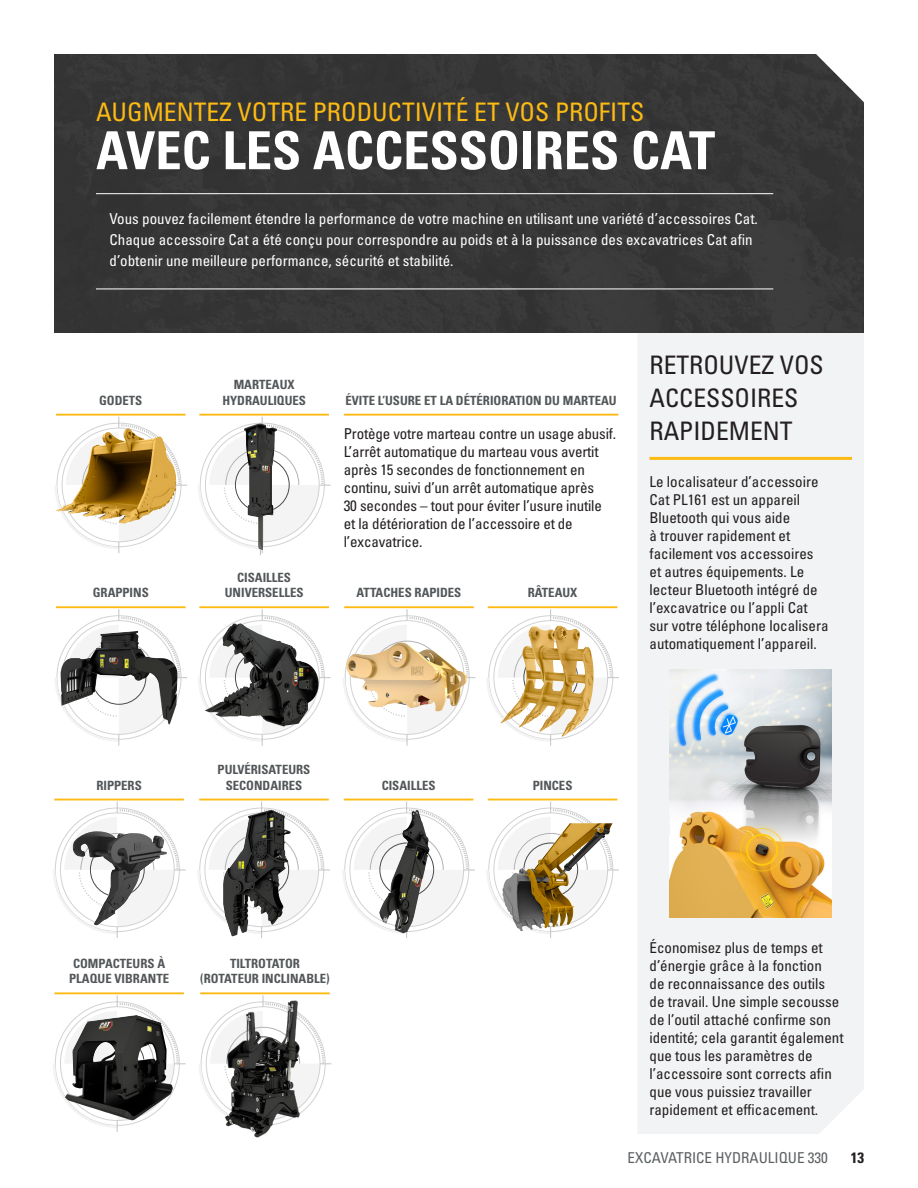
<style>
.page{position:relative;width:918px;height:1188px;background:#fff}
.page>*{position:absolute;margin:0;border:0;box-sizing:border-box;transform-origin:0 0}
.Headline_large_white{font:52.5px "Univers LTCYR 67 Bold Cond";color:#fff}
.Headline_small_yello{font:condensed 25.5px "Univers LTCYR 57";color:#fcba13}
.Headline_small_black{font:condensed 25.5px/33px "Univers LTCYR 57";color:#231f20}
.Body_copy{font:condensed 15px/18px "Univers LTCYR 57";color:#231f20}
.Body_copy_with_12pts{font:condensed 15px/18px "Univers LTCYR 57";color:#231f20}
.Body_copy_white-rule{font:condensed 15px/21px "Univers LTCYR 57";color:#fff}
.t1{font:condensed 15px "Univers LTCYR 57";color:#5d6163}
.t2{font:15px "Univers LTCYR 67 Bold Cond";color:#231f20}
.Attachment_gray{font:12.75px/15.3px "Univers LTCYR 67 Bold Cond";color:#535759;text-align:center}
</style>
<div class="page">
<div style="left:638px;top:333px;width:226px;height:801px;background:#f2f3f4"></div>
<div style="left:54px;top:54px;width:810px;height:279px;background:#363637"></div>
<hr style="left:96px;top:193px;width:677px;height:1px;background:#fff">
<hr style="left:96px;top:289px;width:677px;height:1px;background:#fff">
<svg style="left:343px;top:609px;width:132px;height:137px"></svg>
<img style="left:346px;top:642px;width:115px;height:69px">
<hr style="left:344px;top:606px;width:130px;height:2px;background:#fcba13">
<svg style="left:55px;top:609px;width:132px;height:137px"></svg>
<img style="left:61px;top:631px;width:117px;height:93px">
<hr style="left:56px;top:606px;width:130px;height:2px;background:#fcba13">
<svg style="left:486px;top:609px;width:133px;height:137px"></svg>
<img style="left:500px;top:626px;width:58px;height:97px">
<hr style="left:488px;top:606px;width:129px;height:2px;background:#fcba13">
<svg style="left:53px;top:995px;width:133px;height:137px"></svg>
<img style="left:65px;top:1015px;width:69px;height:103px">
<hr style="left:54px;top:992px;width:130px;height:2px;background:#fcba13">
<img style="left:200px;top:995px;width:130px;height:143px">
<hr style="left:200px;top:992px;width:130px;height:2px;background:#fcba13">
<svg style="left:198px;top:609px;width:133px;height:137px"></svg>
<img style="left:222px;top:624px;width:31px;height:42px">
<hr style="left:199px;top:606px;width:130px;height:2px;background:#fcba13">
<svg style="left:197px;top:802px;width:133px;height:136px"></svg>
<img style="left:223px;top:810px;width:47px;height:118px">
<hr style="left:199px;top:799px;width:130px;height:1px;background:#fcba13">
<svg style="left:55px;top:417px;width:132px;height:136px"></svg>
<hr style="left:56px;top:414px;width:130px;height:2px;background:#fcba13">
<img style="left:56px;top:429px;width:70px;height:91px">
<svg style="left:53px;top:802px;width:133px;height:136px"></svg>
<img style="left:73px;top:831px;width:94px;height:94px">
<hr style="left:54px;top:799px;width:130px;height:1px;background:#fcba13">
<svg style="left:198px;top:417px;width:133px;height:138px"></svg>
<hr style="left:199px;top:414px;width:130px;height:2px;background:#fcba13">
<img style="left:244px;top:424px;width:33px;height:126px">
<svg style="left:486px;top:802px;width:133px;height:136px"></svg>
<hr style="left:488px;top:799px;width:129px;height:1px;background:#fcba13">
<img style="left:502px;top:823px;width:67px;height:108px">
<svg style="left:342px;top:802px;width:133px;height:136px"></svg>
<hr style="left:344px;top:799px;width:129px;height:1px;background:#fcba13">
<img style="left:385px;top:810px;width:31px;height:90px">
<hr style="left:650px;top:457px;width:202px;height:3px;background:#fcba13">
<img style="left:670px;top:670px;width:162px;height:247px">
<hr style="left:344px;top:414px;width:274px;height:2px;background:#fcba13">
<p class="Headline_small_yello" style="left:96px;top:96px;width:550px">AUGMENTEZ VOTRE PRODUCTIVITÉ ET VOS PROFITS</p>
<p class="Headline_large_white" style="left:96px;top:118px;width:621px">AVEC LES ACCESSOIRES CAT</p>
<p class="Body_copy_white-rule" style="left:110px;top:208px;width:650px">Vous pouvez facilement étendre la performance de votre machine en utilisant une variété d’accessoires Cat.<br>Chaque accessoire Cat a été conçu pour correspondre au poids et à la puissance des excavatrices Cat afin d’obtenir une meilleure performance, sécurité et stabilité.</p>
<p class="Attachment_gray" style="left:99px;top:392px;width:45px">GODETS</p>
<p class="Attachment_gray" style="left:222px;top:377px;width:85px">MARTEAUX<br>HYDRAULIQUES</p>
<p class="Attachment_gray" style="left:345px;top:392px;width:273px">ÉVITE L’USURE ET LA DÉTÉRIORATION DU MARTEAU</p>
<p class="Body_copy" style="left:344px;top:424px;width:274px">Protège votre marteau contre un usage abusif.<br>L’arrêt automatique du marteau vous avertit après 15 secondes de fonctionnement en continu, suivi d’un arrêt automatique après<br>30 secondes – tout pour éviter l’usure inutile et la détérioration de l’accessoire et de l’excavatrice.</p>
<p class="Attachment_gray" style="left:225px;top:570px;width:80px">CISAILLES<br>UNIVERSELLES</p>
<p class="Attachment_gray" style="left:93px;top:585px;width:57px">GRAPPINS</p>
<p class="Attachment_gray" style="left:357px;top:585px;width:106px">ATTACHES RAPIDES</p>
<p class="Attachment_gray" style="left:528px;top:585px;width:51px">RÂTEAUX</p>
<p class="Headline_small_black" style="left:650px;top:348px;width:176px">RETROUVEZ VOS<br>ACCESSOIRES<br>RAPIDEMENT</p>
<p class="Body_copy_with_12pts" style="left:650px;top:472px;width:181px">Le localisateur d’accessoire<br>Cat PL161 est un appareil<br>Bluetooth qui vous aide<br>à trouver rapidement et facilement vos accessoires et autres équipements. Le lecteur Bluetooth intégré de l’excavatrice ou l’appli Cat sur votre téléphone localisera automatiquement l’appareil.</p>
<p class="Attachment_gray" style="left:96px;top:777px;width:47px">RIPPERS</p>
<p class="Attachment_gray" style="left:218px;top:762px;width:94px">PULVÉRISATEURS<br>SECONDAIRES</p>
<p class="Attachment_gray" style="left:382px;top:777px;width:55px">CISAILLES</p>
<p class="Attachment_gray" style="left:533px;top:777px;width:41px">PINCES</p>
<p class="Attachment_gray" style="left:69px;top:956px;width:101px">COMPACTEURS À<br>PLAQUE VIBRANTE</p>
<p class="Attachment_gray" style="left:200px;top:956px;width:131px">TILTROTATOR (ROTATEUR INCLINABLE)</p>
<p class="Body_copy" style="left:650px;top:939px;width:196px">Économisez plus de temps et d’énergie grâce à la fonction<br>de reconnaissance des outils de travail. Une simple secousse de l’outil attaché confirme son identité; cela garantit également que tous les paramètres de l’accessoire sont corrects afin que vous puissiez travailler rapidement et efficacement.</p>
<p class="t1" style="left:628px;top:1148px;width:202px">EXCAVATRICE HYDRAULIQUE 330</p>
<p class="t2" style="left:851px;top:1148px;width:15px">13</p>
</div>
